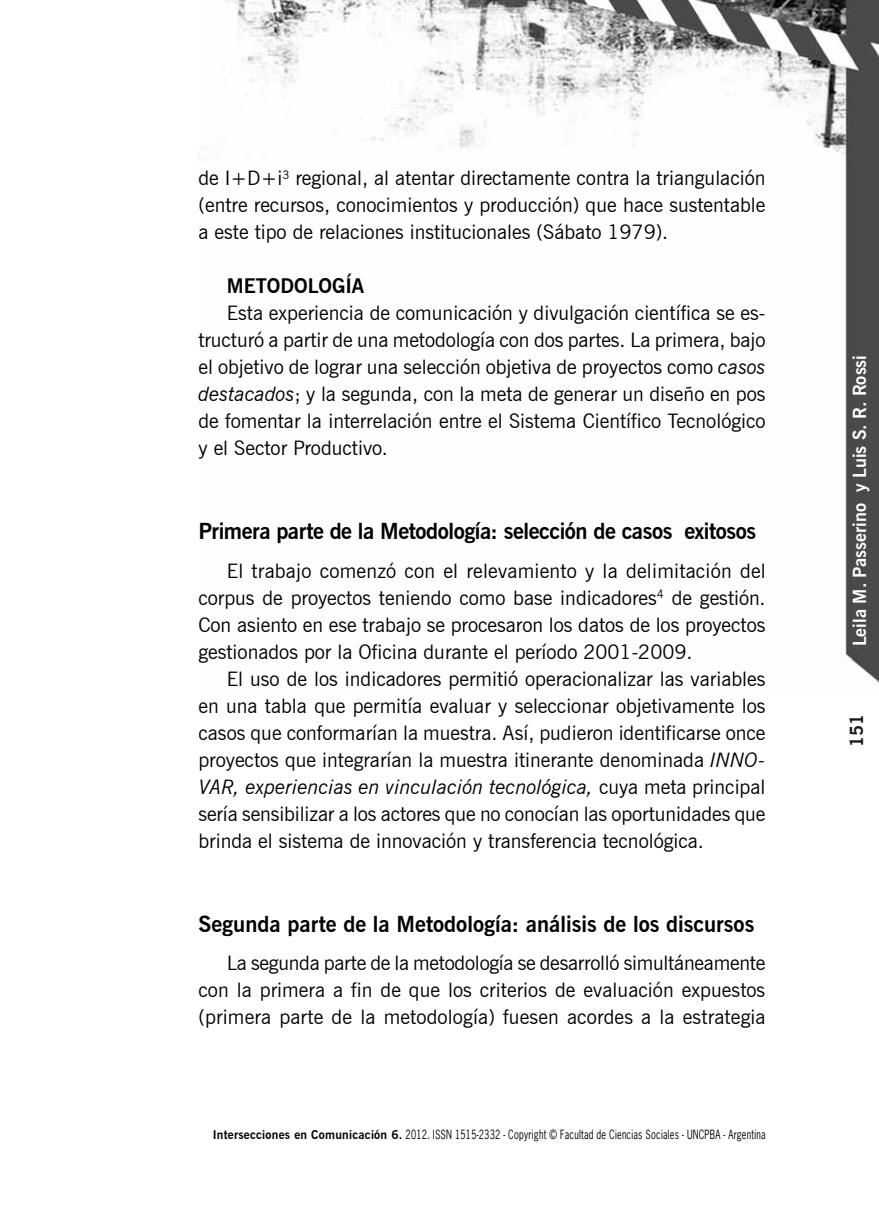
<style>
.page{position:relative;width:879px;height:1219px;background:#fff}
.page>*{position:absolute;margin:0;border:0;box-sizing:border-box;transform-origin:0 0}
.t1{font:700 22px "News Gothic BT";letter-spacing:-.01em;color:#000}
.t2{font:20px/27px "News Gothic BT";color:#000;text-align:justify}
.t3{font:700 20px "News Gothic BT";color:#000}
.t4{font:700 18px "News Gothic BT";color:#fff}
.t5{font:700 18px "News Gothic BT";color:#1a171b}
.t6{font:12px "News Gothic Cn";letter-spacing:.02em;color:#000}
.s1{font-style:italic}
.s2{font-family:"News Gothic BT";font-weight:700}
</style>
<div class="page">
<img style="left:198px;top:0;width:681px;height:684px">
<p class="t2" style="left:198px;top:165px;width:568px">de I+D+i<sup>3</sup> regional, al atentar directamente contra la triangulación (entre recursos, conocimientos y producción) que hace sustentable a este tipo de relaciones institucionales (Sábato 1979).</p>
<p class="t3" style="left:227px;top:274px;width:139px">METODOLOGÍA</p>
<p class="t2" style="left:198px;top:300px;width:568px;text-indent:28px">Esta experiencia de comunicación y divulgación científica se es&shy;tructuró a partir de una metodología con dos partes. La primera, bajo el objetivo de lograr una selección objetiva de proyectos como <span class="s1">casos destacados</span>; y la segunda, con la meta de generar un diseño en pos de fomentar la interrelación entre el Sistema Científico Tecnológico y el Sector Productivo.</p>
<p class="t1" style="left:198px;top:518px;width:559px">Primera parte de la Metodología: selección de casos exitosos</p>
<p class="t2" style="left:198px;top:557px;width:569px;text-indent:28px">El trabajo comenzó con el relevamiento y la delimitación del corpus de proyectos teniendo como base indicadores<sup>4</sup> de gestión.<br>Con asiento en ese trabajo se procesaron los datos de los proyectos gestionados por la Oficina durante el período 2001-2009.</p>
<p class="t2" style="left:198px;top:665px;width:568px;text-indent:28px">El uso de los indicadores permitió operacionalizar las variables en una tabla que permitía evaluar y seleccionar objetivamente los casos que conformarían la muestra. Así, pudieron identificarse once proyectos que integrarían la muestra itinerante denominada <span class="s1">INNO-VAR, experiencias en vinculación tecnológica,</span> cuya meta principal sería sensibilizar a los actores que no conocían las oportunidades que brinda el sistema de innovación y transferencia tecnológica.</p>
<p class="t1" style="left:198px;top:911px;width:557px">Segunda parte de la Metodología: análisis de los discursos</p>
<p class="t2" style="left:198px;top:950px;width:569px;text-indent:28px">La segunda parte de la metodología se desarrolló simultáneamente con la primera a fin de que los criterios de evaluación expuestos (primera parte de la metodología) fuesen acordes a la estrategia</p>
<p class="t6" style="left:213px;top:1126px;width:554px"><span class="s2">Intersecciones en Comunicación 6.</span> 2012. ISSN 1515-2332 - Copyright © Facultad de Ciencias Sociales - UNCPBA - Argentina</p>
<p class="t4" style="left:849px;top:646px;width:293px;rotate:-90deg">Leila M. Passerino y Luis S. R. Rossi</p>
<p class="t5" style="left:846px;top:747px;width:35px;rotate:-90deg">151</p>
</div>
